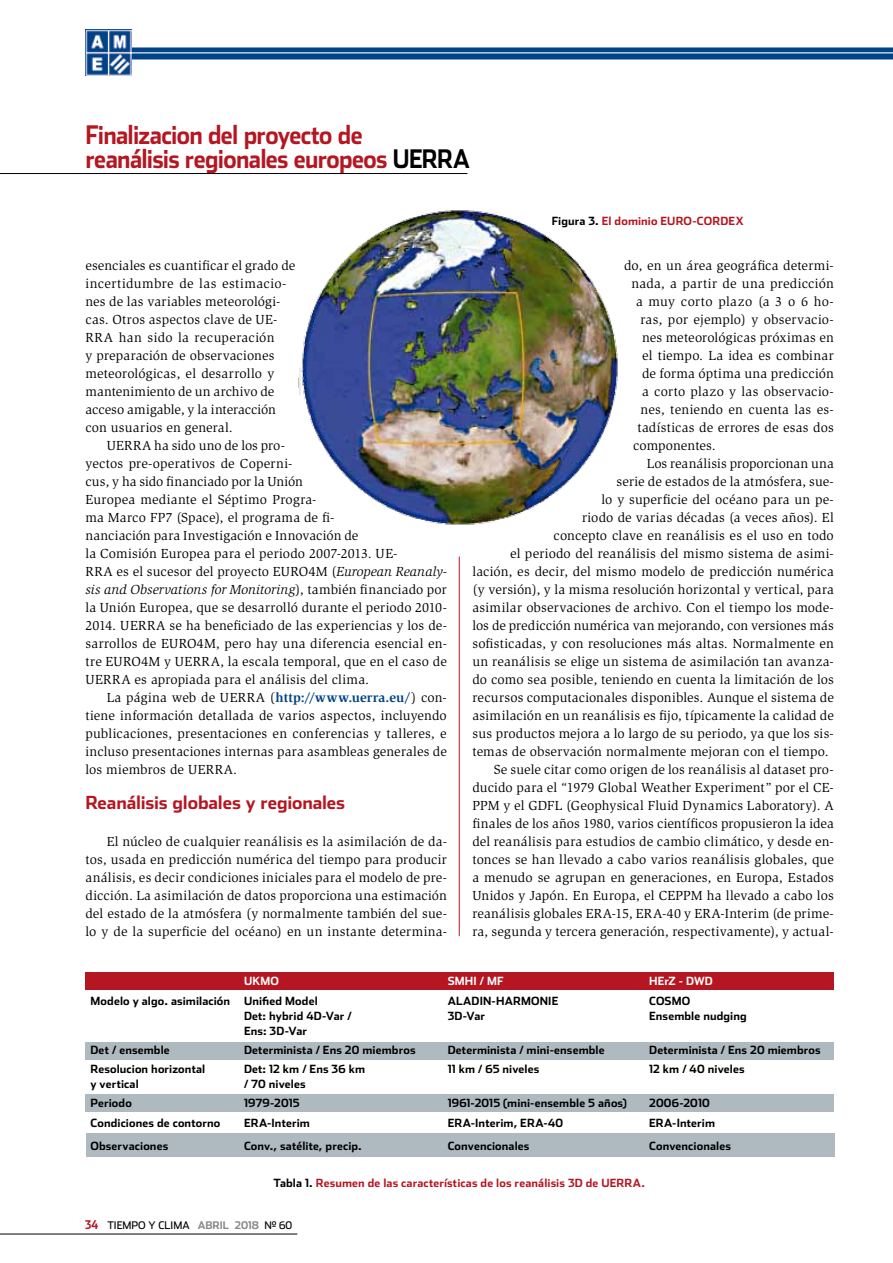
<style>
.page{position:relative;width:893px;height:1263px;background:#fff}
.page>*{position:absolute;margin:0;border:0;box-sizing:border-box;transform-origin:0 0}
.t1{font:700 25.5px/24px "Stainless";letter-spacing:-.025em;color:#b51621;scale:.9 1}
.t2{font:700 18px "Stainless";color:#b51621}
.t3{font:13.5px/18px "Slimbach Std";letter-spacing:.01em;color:#000}
.t4{font:700 11.25px/19.2px "Stainless";letter-spacing:.01em;color:#000}
.t5{font:700 11.25px "Stainless";letter-spacing:.01em;color:#b51621}
.t6{font:700 11.25px "Stainless";letter-spacing:.015em;color:#fff}
.t7{font:10.5px "Stainless";color:#000}
.t8{font:700 10.5px "Stainless";color:#87888a}
.s1{color:#000}
.s2{font-style:italic}
.s3{font-weight:700;color:#004387}
.s4{font-family:"Stainless Cond";font-weight:700;font-size:12px;color:#b51621}
.s5{font-weight:700;color:#87888a}
.s6{font-weight:400;color:#000}
</style>
<div class="page">
<div style="left:85px;top:47px;width:808px;height:12px;background:#004387"></div>
<img style="left:85px;top:30px;width:46px;height:46px">
<hr style="left:130px;top:52px;width:763px;height:1px;background:#fff">
<hr style="left:0;top:1234px;width:297px;height:1px;background:#000">
<hr style="left:0;top:173px;width:467px;height:1px;background:#000">
<hr style="left:459px;top:556px;width:1px;height:380px;background:#b51621">
<div style="left:85px;top:972px;width:749px;height:18px;background:#b51621"></div>
<div style="left:85px;top:1042px;width:748px;height:18px;background:#aebac0"></div>
<div style="left:85px;top:1094px;width:749px;height:18px;background:#aebac0"></div>
<div style="left:86px;top:1134px;width:748px;height:23px;background:#aebac0"></div>
<img style="left:298px;top:210px;width:320px;height:315px">
<h1 class="t1" style="left:85px;top:123px;width:429px">Finalizacion del proyecto de<br>reanálisis regionales europeos <span class="s1">uerra</span></h1>
<p class="t5" style="left:552px;top:214px;width:118px"><span class="s1">Figura 3.</span> El dominio EURO</p>
<p class="t5" style="left:692px;top:214px;width:14px">-CORDEX</p>
<p class="t3" style="left:85px;top:257px;width:211px">esenciales es cuantificar el grado de incertidumbre de las estimacio&shy;nes de las variables meteorológi&shy;cas. Otros aspectos clave de UE-<br>RRA han sido la recuperación<br>y preparación de observaciones meteorológicas, el desarrollo y mantenimiento de un archivo de acceso amigable, y la interacción con usuarios en general.</p>
<p class="t3" style="left:85px;top:437px;width:363px;text-indent:21px">UERRA ha sido uno de los pro-<br>yectos pre-operativos de Coperni-<br>cus, y ha sido financiado por la Unión<br>Europea mediante el Séptimo Progra-<br>ma Marco FP7 (Space), el programa de fi-<br>nanciación para Investigación e Innovación de<br>la Comisión Europea para el periodo 2007-2013. UE-<br>RRA es el sucesor del proyecto EURO4M (<span class="s2">European Reanaly&shy;sis and Observations for Monitoring</span>), también financiado por la Unión Europea, que se desarrolló durante el periodo 2010- 2014. UERRA se ha beneficiado de las experiencias y los de&shy;sarrollos de EURO4M, pero hay una diferencia esencial en&shy;tre EURO4M y UERRA, la escala temporal, que en el caso de UERRA es apropiada para el análisis del clima.</p>
<p class="t3" style="left:85px;top:688px;width:363px;text-align:justify;text-indent:21px">La página web de UERRA (<span class="s3">http://www.uerra.eu/</span>) con&shy;tiene información detallada de varios aspectos, incluyendo publicaciones, presentaciones en conferencias y talleres, e incluso presentaciones internas para asambleas generales de los miembros de UERRA.</p>
<h2 class="t2" style="left:85px;top:792px;width:261px">Reanálisis globales y regionales</h2>
<p class="t3" style="left:85px;top:833px;width:363px;text-align:justify;text-indent:21px">El núcleo de cualquier reanálisis es la asimilación de da&shy;tos, usada en predicción numérica del tiempo para producir análisis, es decir condiciones iniciales para el modelo de pre&shy;dicción. La asimilación de datos proporciona una estimación del estado de la atmósfera (y normalmente también del sue&shy;lo y de la superficie del océano) en un instante determina-</p>
<p class="t3" style="left:624px;top:257px;width:211px">do, en un área geográfica determi-</p>
<p class="t3" style="left:631px;top:275px;width:204px">nada, a partir de una predicción</p>
<p class="t3" style="left:636px;top:293px;width:199px">a muy corto plazo (a 3 o 6 ho-</p>
<p class="t3" style="left:640px;top:311px;width:195px">ras, por ejemplo) y observacio-</p>
<p class="t3" style="left:642px;top:329px;width:193px">nes meteorológicas próximas en</p>
<p class="t3" style="left:642px;top:347px;width:193px">el tiempo. La idea es combinar</p>
<p class="t3" style="left:642px;top:365px;width:193px">de forma óptima una predicción</p>
<p class="t3" style="left:642px;top:383px;width:193px">a corto plazo y las observacio-</p>
<p class="t3" style="left:640px;top:401px;width:195px">nes, teniendo en cuenta las es-</p>
<p class="t3" style="left:637px;top:419px;width:198px">tadísticas de errores de esas dos</p>
<p class="t3" style="left:633px;top:437px;width:84px">componentes.</p>
<p class="t3" style="left:647px;top:455px;width:189px">Los reanálisis proporcionan una</p>
<p class="t3" style="left:616px;top:473px;width:219px">serie de estados de la atmósfera, sue-</p>
<p class="t3" style="left:601px;top:490px;width:234px">lo y superficie del océano para un pe-</p>
<p class="t3" style="left:582px;top:508px;width:253px">riodo de varias décadas (a veces años). El</p>
<p class="t3" style="left:553px;top:526px;width:282px">concepto clave en reanálisis es el uso en todo</p>
<p class="t3" style="left:510px;top:544px;width:325px">el periodo del reanálisis del mismo sistema de asimi-</p>
<p class="t3" style="left:472px;top:562px;width:363px">lación, es decir, del mismo modelo de predicción numérica</p>
<p class="t3" style="left:472px;top:580px;width:363px">(y versión), y la misma resolución horizontal y vertical, para</p>
<p class="t3" style="left:472px;top:598px;width:363px">asimilar observaciones de archivo. Con el tiempo los mode-</p>
<p class="t3" style="left:472px;top:616px;width:363px">los de predicción numérica van mejorando, con versiones más</p>
<p class="t3" style="left:472px;top:634px;width:363px">sofisticadas, y con resoluciones más altas. Normalmente en</p>
<p class="t3" style="left:472px;top:652px;width:363px">un reanálisis se elige un sistema de asimilación tan avanza-</p>
<p class="t3" style="left:472px;top:670px;width:363px">do como sea posible, teniendo en cuenta la limitación de los</p>
<p class="t3" style="left:472px;top:688px;width:363px">recursos computacionales disponibles. Aunque el sistema de</p>
<p class="t3" style="left:472px;top:706px;width:363px">asimilación en un reanálisis es fijo, típicamente la calidad de</p>
<p class="t3" style="left:472px;top:724px;width:363px">sus productos mejora a lo largo de su periodo, ya que los sis-</p>
<p class="t3" style="left:472px;top:742px;width:358px">temas de observación normalmente mejoran con el tiempo.</p>
<p class="t3" style="left:494px;top:760px;width:342px">Se suele citar como origen de los reanálisis al dataset pro-</p>
<p class="t3" style="left:472px;top:778px;width:363px">ducido para el “1979 Global Weather Experiment” por el CE-</p>
<p class="t3" style="left:472px;top:796px;width:363px">PPM y el GDFL (Geophysical Fluid Dynamics Laboratory). A</p>
<p class="t3" style="left:472px;top:814px;width:363px">finales de los años 1980, varios científicos propusieron la idea</p>
<p class="t3" style="left:472px;top:832px;width:363px">del reanálisis para estudios de cambio climático, y desde en-</p>
<p class="t3" style="left:472px;top:850px;width:363px">tonces se han llevado a cabo varios reanálisis globales, que</p>
<p class="t3" style="left:472px;top:868px;width:363px">a menudo se agrupan en generaciones, en Europa, Estados</p>
<p class="t3" style="left:472px;top:886px;width:363px">Unidos y Japón. En Europa, el CEPPM ha llevado a cabo los</p>
<p class="t3" style="left:472px;top:904px;width:363px">reanálisis globales ERA-15, ERA-40 y ERA-Interim (de prime-</p>
<p class="t3" style="left:472px;top:922px;width:363px">ra, segunda y tercera generación, respectivamente), y actual-</p>
<p class="t4" style="left:90px;top:991px;width:141px">Modelo y algo. asimilación</p>
<p class="t4" style="left:90px;top:1040px;width:116px">Det / ensemble<br>Resolucion horizontal</p>
<p class="t4" style="left:90px;top:1074px;width:131px">y vertical<br>Periodo<br>Condiciones de contorno</p>
<p class="t4" style="left:90px;top:1136px;width:79px">Observaciones</p>
<p class="t6" style="left:244px;top:974px;width:36px">UKMO</p>
<p class="t4" style="left:244px;top:993px;width:109px;line-height:15px">Unified Model<br>Det: hybrid 4D-Var /<br>Ens: 3D-Var</p>
<p class="t4" style="left:244px;top:1040px;width:173px">Determinista / Ens 20 miembros<br>Det: 12 km / Ens 36 km</p>
<p class="t4" style="left:244px;top:1074px;width:63px">/ 70 niveles<br>1979-2015<br>ERA</p>
<p class="t4" style="left:244px;top:1111px;width:119px;line-height:23.5px;text-indent:23px">-Interim<br>Conv., satélite, precip.</p>
<p class="t6" style="left:448px;top:974px;width:56px">SMHI / MF</p>
<p class="t4" style="left:448px;top:991px;width:9px">ALADIN</p>
<p class="t4" style="left:492px;top:991px;width:14px">-HAR</p>
<p class="t4" style="left:521px;top:991px;width:18px">MONIE</p>
<p class="t4" style="left:448px;top:1006px;width:39px">3D-Var</p>
<p class="t4" style="left:448px;top:1040px;width:158px">Determinista / mini-ensemble<br>11 km / 65 niveles</p>
<p class="t4" style="left:448px;top:1094px;width:181px">1961-2015 (mini-ensemble 5 años)<br>ERA</p>
<p class="t4" style="left:471px;top:1113px;width:58px">-Interim, ERA</p>
<p class="t4" style="left:543px;top:1113px;width:21px">-40</p>
<p class="t4" style="left:448px;top:1136px;width:83px">Convencionales</p>
<p class="t6" style="left:649px;top:974px;width:64px">HE rZ - DWD</p>
<p class="t4" style="left:649px;top:991px;width:9px">COS</p>
<p class="t4" style="left:649px;top:993px;width:99px;line-height:15px;text-indent:23px">MO<br>Ensemble nudging</p>
<p class="t4" style="left:649px;top:1040px;width:173px">Determinista / Ens 20 miembros<br>12 km / 40 niveles</p>
<p class="t4" style="left:649px;top:1094px;width:62px">2006-2010<br>ERA</p>
<p class="t4" style="left:649px;top:1111px;width:83px;line-height:23.5px;text-indent:23px">-Interim<br>Convencionales</p>
<p class="t5" style="left:273px;top:1176px;width:337px"><span class="s1">Tabla 1.</span> Resumen de las características de los reanálisis 3D de UERRA</p>
<p class="t5" style="left:641px;top:1176px;width:5px">.</p>
<p class="t7" style="left:85px;top:1219px;width:120px"><span class="s4">34</span> TIEMPO Y CLIMA <span class="s5">ABRIL</span></p>
<p class="t8" style="left:235px;top:1219px;width:59px">2018 <span class="s6">Nº 60</span></p>
</div>
